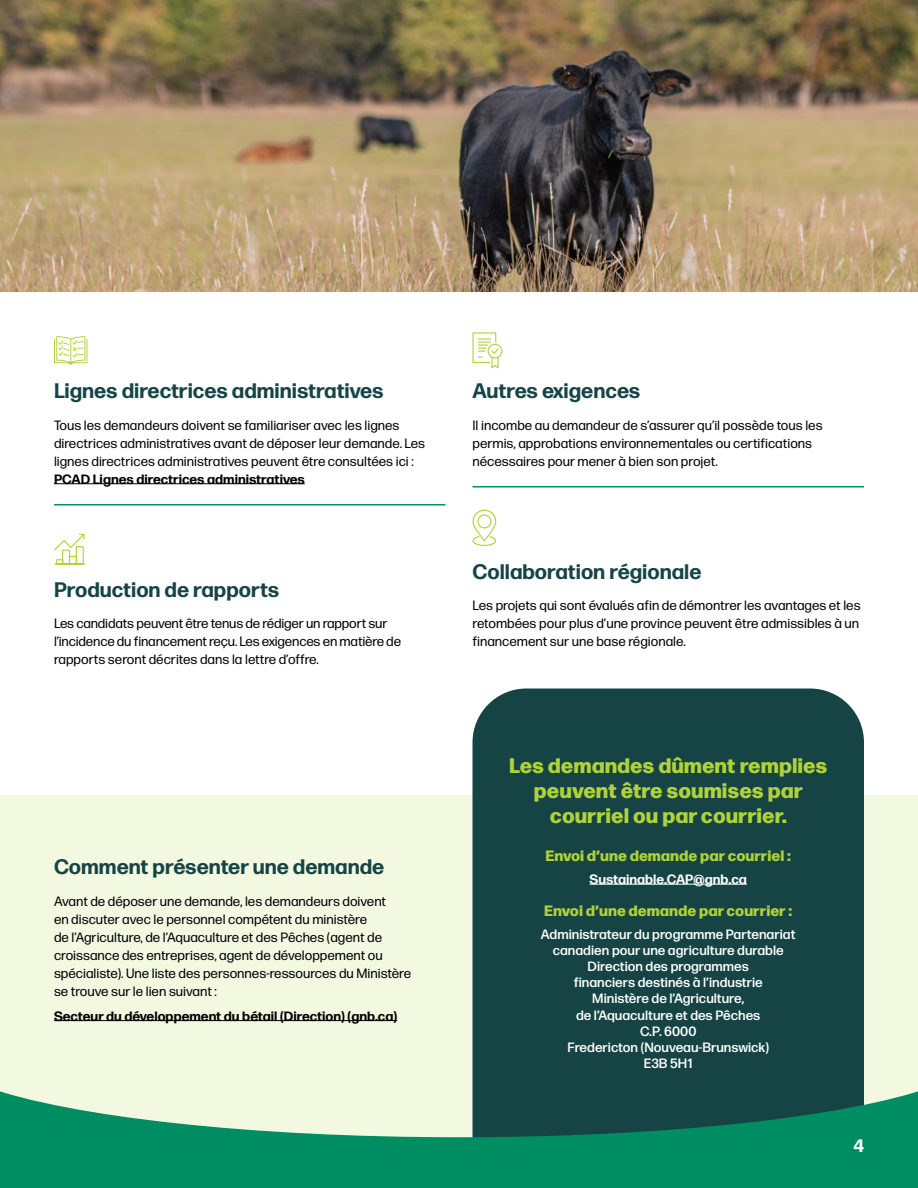
<style>
.page{position:relative;width:918px;height:1188px;background:#fff}
.page>*{position:absolute;margin:0;border:0;box-sizing:border-box;transform-origin:0 0}
.t1{font:700 21px "Forma DJR Micro";color:#164445}
.t2{font:800 21px/25.2px "Forma DJR Micro";color:#b0d239;text-align:center}
.t3{font:700 18px "Forma DJR Micro";color:#fff}
.t4{font:800 15px "Forma DJR Micro";color:#b0d237}
.Body_Copy{font:13.5px/18px "Forma DJR Micro";color:#000}
.Body_Copy_-_Rules{font:13.5px/18px "Forma DJR Micro";color:#000}
.t5{font:500 13.5px/16.2px "Forma DJR Micro";color:#fff;text-align:center}
.Body_Copy-2{font:700 13.5px "Forma DJR Micro";color:#000}
.t6{font:700 13.5px "Forma DJR Micro";color:#fff}
.s1{font-weight:700}
</style>
<div class="page">
<hr style="left:54px;top:504px;width:392px;height:1px;background:#009266">
<hr style="left:54px;top:483px;width:251px;height:1px;background:#000">
<svg style="left:54px;top:336px;width:33px;height:29px"></svg>
<svg style="left:54px;top:533px;width:32px;height:32px"></svg>
<div style="left:488px;top:344px;width:14px;height:14px;border:1px solid #b0d237;border-radius:50%"></div>
<svg style="left:472px;top:332px;width:28px;height:37px"></svg>
<svg style="left:472px;top:510px;width:24px;height:36px"></svg>
<div style="left:0;top:795px;width:918px;height:393px;background:#f3f8e1"></div>
<div style="left:472px;top:688px;width:392px;height:399px;background:#164445"></div>
<hr style="left:590px;top:884px;width:157px;height:1px;background:#fff">
<hr style="left:54px;top:1020px;width:343px;height:1px;background:#000">
<hr style="left:472px;top:486px;width:392px;height:1px;background:#009266">
<svg style="left:0;top:1087px;width:918px;height:101px;fill:#008d62"></svg>
<img style="left:0;top:0;width:918px;height:292px">
<h3 class="t1" style="left:54px;top:377px;width:331px">Lignes directrices administratives</h3>
<p class="Body_Copy_-_Rules" style="left:54px;top:416px;width:373px">Tous les demandeurs doivent se familiariser avec les lignes directrices administratives avant de déposer leur demande. Les lignes directrices administratives peuvent être consultées ici :<br><span class="s1">PCAD Lignes directrices administratives</span></p>
<h3 class="t1" style="left:54px;top:576px;width:227px">Production de rapports</h3>
<p class="Body_Copy" style="left:54px;top:614px;width:349px">Les candidats peuvent être tenus de rédiger un rapport sur l’incidence du financement reçu. Les exigences en matière de rapports seront décrites dans la lettre d’offre.</p>
<h3 class="t1" style="left:54px;top:853px;width:332px">Comment présenter une demande</h3>
<p class="Body_Copy" style="left:54px;top:892px;width:359px">Avant de déposer une demande, les demandeurs doivent<br>en discuter avec le personnel compétent du ministère<br>de l’Agriculture, de l’Aquaculture et des Pêches (agent de croissance des entreprises, agent de développement ou spécialiste). Une liste des personnes-ressources du Ministère se trouve sur le lien suivant :</p>
<p class="Body_Copy-2" style="left:54px;top:1007px;width:345px">Secteur du développement du bétail (Direction) (gnb.ca)</p>
<h3 class="t1" style="left:472px;top:377px;width:169px">Autres exigences</h3>
<p class="Body_Copy_-_Rules" style="left:472px;top:416px;width:352px">Il incombe au demandeur de s’assurer qu’il possède tous les permis, approbations environnementales ou certifications nécessaires pour mener à bien son projet.</p>
<h3 class="t1" style="left:472px;top:558px;width:231px">Collaboration régionale</h3>
<p class="Body_Copy" style="left:472px;top:596px;width:390px;text-align:justify">Les projets qui sont évalués afin de démontrer les avantages et les retombées pour plus d’une province peuvent être admissibles à un financement sur une base régionale.</p>
<p class="t2" style="left:509px;top:751px;width:320px">Les demandes dûment remplies peuvent être soumises par courriel ou par courrier.</p>
<p class="t4" style="left:545px;top:844px;width:247px">Envoi d’une demande par courriel :</p>
<p class="t6" style="left:590px;top:871px;width:159px">Sustainable.CAP@gnb.ca</p>
<p class="t4" style="left:544px;top:899px;width:249px">Envoi d’une demande par courrier :</p>
<p class="t5" style="left:541px;top:925px;width:256px">Administrateur du programme Partenariat canadien pour une agriculture durable</p>
<p class="t5" style="left:574px;top:958px;width:191px">Direction des programmes financiers destinés à l’industrie</p>
<p class="t5" style="left:576px;top:990px;width:186px">Ministère de l’Agriculture,<br>de l’Aquaculture et des Pêches</p>
<p class="t5" style="left:640px;top:1023px;width:58px">C.P. 6000</p>
<p class="t5" style="left:567px;top:1039px;width:203px">Fredericton (Nouveau-Brunswick)</p>
<p class="t5" style="left:644px;top:1055px;width:50px">E3B 5H1</p>
<p class="t3" style="left:853px;top:1134px;width:12px">4</p>
</div>
